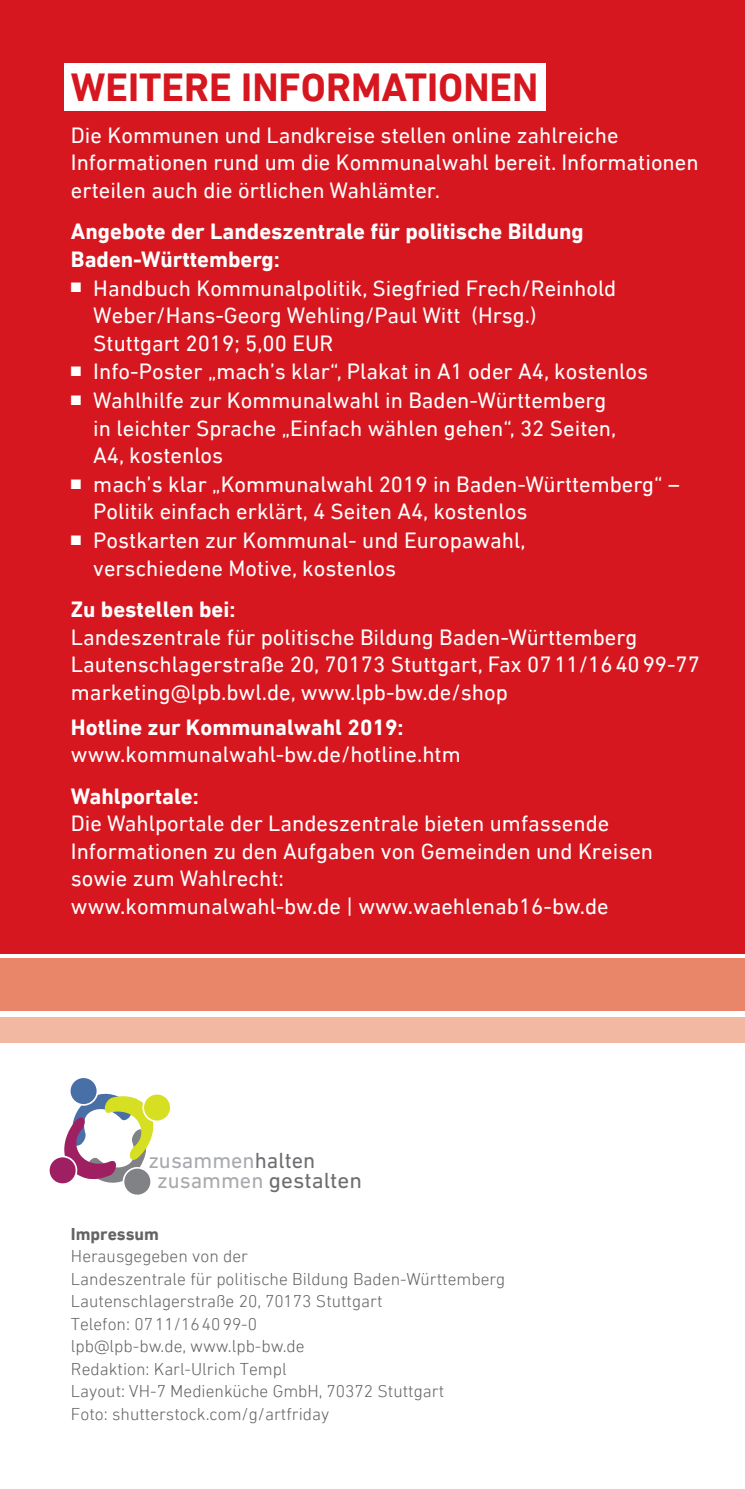
<style>
.page{position:relative;width:745px;height:1489px;background:#fff}
.page>*{position:absolute;margin:0;border:0;box-sizing:border-box;transform-origin:0 0}
.t1{font:700 40px "DIN Next LT Pro";color:#d7171f}
.t2{font:22.5px/27.5px "DIN Next LT Pro";color:#fff}
.t3{font:700 22.5px/27.5px "DIN Next LT Pro";color:#fff}
.t4{font:22.25px/19.8px "DIN Next LT Pro";color:#a8a9ad}
.t5{font:300 17.5px/22.5px "DIN Next LT Pro";color:#636366}
.t6{font:700 17.5px "DIN Next LT Pro";color:#636366}
.s1{color:#6c6d70}
</style>
<div class="page">
<hr style="left:744px;top:0;width:1px;height:953px;background:#d7171f">
<div style="left:0;top:0;width:744px;height:953px;background:#d7171f"></div>
<hr style="left:744px;top:958px;width:1px;height:52px;background:#e98569">
<div style="left:0;top:958px;width:744px;height:53px;background:#e98569"></div>
<svg style="left:744px;top:1017px;width:1px;height:25px"></svg>
<div style="left:0;top:1016px;width:744px;height:26px;background:#f3b8a1"></div>
<div style="left:64px;top:63px;width:481px;height:48px;background:#fff"></div>
<svg style="left:50px;top:1078px;width:120px;height:117px"></svg>
<h1 class="t1" style="left:71px;top:64px;width:468px">WEITERE INFORMATIONEN</h1>
<p class="t2" style="left:71px;top:121px;width:628px">Die Kommunen und Landkreise stellen online zahlreiche<br>Informationen rund um die Kommunalwahl bereit. Informationen erteilen auch die örtlichen Wahlämter.</p>
<p class="t3" style="left:71px;top:218px;width:514px">Angebote der Landeszentrale für politische Bildung<br>Baden-Württemberg:</p>
<p class="t2" style="left:93px;top:274px;width:524px;text-indent:-22px">■ Handbuch Kommunalpolitik, Siegfried Frech/Reinhold<br>Weber/Hans-Georg Wehling/Paul Witt (Hrsg.)<br>Stuttgart 2019; 5,00 EUR</p>
<p class="t2" style="left:71px;top:358px;width:578px">■ Info-Poster „mach’s klar“, Plakat in A1 oder A4, kostenlos</p>
<p class="t2" style="left:93px;top:386px;width:524px;text-indent:-22px">■ Wahlhilfe zur Kommunalwahl in Baden-Württemberg in leichter Sprache „Einfach wählen gehen“, 32 Seiten,<br>A4, kostenlos</p>
<p class="t2" style="left:93px;top:470px;width:587px;text-indent:-22px">■ mach’s klar „Kommunalwahl 2019 in Baden-Württemberg“ –<br>Politik einfach erklärt, 4 Seiten A4, kostenlos</p>
<p class="t2" style="left:93px;top:526px;width:433px;text-indent:-22px">■ Postkarten zur Kommunal- und Europawahl, verschiedene Motive, kostenlos</p>
<p class="t3" style="left:71px;top:596px;width:166px">Zu bestellen bei:</p>
<p class="t2" style="left:71px;top:623px;width:630px">Landeszentrale für politische Bildung Baden-Württemberg<br>Lautenschlagerstraße 20, 70173 Stuttgart, Fax 0711/164099-77 marketing@lpb.bwl.de, www.lpb-bw.de/shop</p>
<p class="t3" style="left:71px;top:713px;width:334px">Hotline zur Kommunalwahl 2019:</p>
<p class="t2" style="left:71px;top:740px;width:391px">www.kommunalwahl-bw.de/hotline.htm</p>
<p class="t3" style="left:71px;top:782px;width:129px">Wahlportale:</p>
<p class="t2" style="left:71px;top:809px;width:583px">Die Wahlportale der Landeszentrale bieten umfassende Informationen zu den Aufgaben von Gemeinden und Kreisen sowie zum Wahlrecht:<br>www.kommunalwahl-bw.de | www.waehlenab16-bw.de</p>
<p class="t4" style="left:157px;top:1149px;width:206px;text-indent:-9px">zusammen<span class="s1">halten </span>zusammen <span class="s1">gestalten</span></p>
<p class="t6" style="left:71px;top:1223px;width:89px">Impressum</p>
<p class="t5" style="left:71px;top:1244px;width:435px">Herausgegeben von der<br>Landeszentrale für politische Bildung Baden-Württemberg Lautenschlagerstraße 20, 70173 Stuttgart<br>Telefon: 0711/164099-0<br>lpb@lpb-bw.de, www.lpb-bw.de<br>Redaktion: Karl-Ulrich Templ<br>Layout: VH-7 Medienküche GmbH, 70372 Stuttgart<br>Foto: shutterstock.com/g/artfriday</p>
</div>
